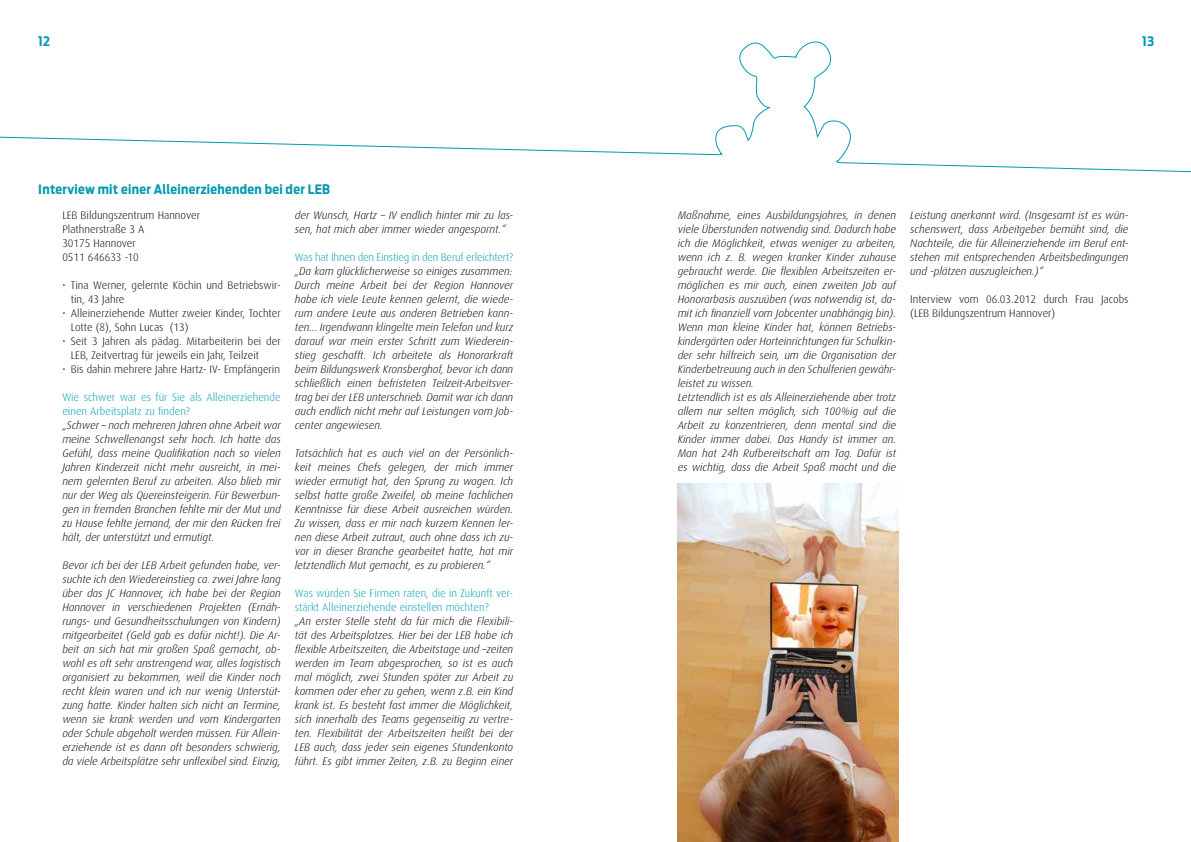
<style>
.page{position:relative;width:1191px;height:842px;background:#fff}
.page>*{position:absolute;margin:0;border:0;box-sizing:border-box;transform-origin:0 0}
.t1{font:700 13px "Antenna Cond";letter-spacing:.025em;color:#009ab1}
.t2{font:italic 300 11px/14px "Dax";color:#000;text-align:justify}
.t3{font:300 11px/14px "Dax";color:#000}
.t4{font:300 11px/14px "Dax";color:#009ab1}
</style>
<div class="page">
<img style="left:677px;top:484px;width:221px;height:358px">
<svg style="left:0;top:136px;width:713px;height:19px"></svg>
<svg style="left:713px;top:41px;width:478px;height:132px"></svg>
<p class="t1" style="left:38px;top:34px;width:13px">12</p>
<p class="t1" style="left:1142px;top:34px;width:13px">13</p>
<p class="t1" style="left:38px;top:181px;width:293px">Interview mit einer Alleinerziehenden bei der LEB</p>
<p class="t3" style="left:62px;top:208px;width:139px">LEB Bildungszentrum Hannover<br>Plathnerstraße 3 A<br>30175 Hannover<br>0511 646633 -10</p>
<p class="t3" style="left:71px;top:278px;width:211px;text-indent:-9px">• Tina Werner, gelernte Köchin und Betriebswir&shy;tin, 43 Jahre</p>
<p class="t3" style="left:71px;top:306px;width:211px;text-indent:-8px">• Alleinerziehende Mutter zweier Kinder, Tochter<br>Lotte (8), Sohn Lucas (13)</p>
<p class="t3" style="left:71px;top:334px;width:211px;text-indent:-8px">• Seit 3 Jahren als pädag. Mitarbeiterin bei der<br>LEB, Zeitvertrag für jeweils ein Jahr, Teilzeit</p>
<p class="t3" style="left:62px;top:362px;width:219px">• Bis dahin mehrere Jahre Hartz- IV- Empfängerin</p>
<p class="t4" style="left:62px;top:390px;width:220px">Wie schwer war es für Sie als Alleinerziehende einen Arbeitsplatz zu finden?</p>
<p class="t2" style="left:62px;top:418px;width:220px">„Schwer – nach mehreren Jahren ohne Arbeit war meine Schwellenangst sehr hoch. Ich hatte das Gefühl, dass meine Qualifikation nach so vielen Jahren Kinderzeit nicht mehr ausreicht, in mei&shy;nem gelernten Beruf zu arbeiten. Also blieb mir nur der Weg als Quereinsteigerin. Für Bewerbun&shy;gen in fremden Branchen fehlte mir der Mut und zu Hause fehlte jemand, der mir den Rücken frei hält, der unterstützt und ermutigt.</p>
<p class="t2" style="left:62px;top:558px;width:220px">Bevor ich bei der LEB Arbeit gefunden habe, ver&shy;suchte ich den Wiedereinstieg ca. zwei Jahre lang über das JC Hannover, ich habe bei der Region Hannover in verschiedenen Projekten (Ernäh&shy;rungs- und Gesundheitsschulungen von Kindern) mitgearbeitet (Geld gab es dafür nicht!). Die Ar&shy;beit an sich hat mir großen Spaß gemacht, ob&shy;wohl es oft sehr anstrengend war, alles logistisch organisiert zu bekommen, weil die Kinder noch recht klein waren und ich nur wenig Unterstüt&shy;zung hatte. Kinder halten sich nicht an Termine, wenn sie krank werden und vom Kindergarten oder Schule abgeholt werden müssen. Für Allein&shy;erziehende ist es dann oft besonders schwierig, da viele Arbeitsplätze sehr unflexibel sind. Einzig,</p>
<p class="t2" style="left:295px;top:208px;width:220px">der Wunsch, Hartz – IV endlich hinter mir zu las&shy;sen, hat mich aber immer wieder angespornt.“</p>
<p class="t4" style="left:295px;top:250px;width:220px">Was hat Ihnen den Einstieg in den Beruf erleichtert?</p>
<p class="t2" style="left:295px;top:264px;width:220px">„Da kam glücklicherweise so einiges zusammen:<br>Durch meine Arbeit bei der Region Hannover habe ich viele Leute kennen gelernt, die wiede&shy;rum andere Leute aus anderen Betrieben kann&shy;ten… Irgendwann klingelte mein Telefon und kurz darauf war mein erster Schritt zum Wiederein&shy;stieg geschafft. Ich arbeitete als Honorarkraft beim Bildungswerk Kronsberghof, bevor ich dann schließlich einen befristeten Teilzeit-Arbeitsver&shy;trag bei der LEB unterschrieb. Damit war ich dann auch endlich nicht mehr auf Leistungen vom Job&shy;center angewiesen.</p>
<p class="t2" style="left:295px;top:446px;width:220px">Tatsächlich hat es auch viel an der Persönlich&shy;keit meines Chefs gelegen, der mich immer wieder ermutigt hat, den Sprung zu wagen. Ich selbst hatte große Zweifel, ob meine fachlichen Kenntnisse für diese Arbeit ausreichen würden.<br>Zu wissen, dass er mir nach kurzem Kennen ler&shy;nen diese Arbeit zutraut, auch ohne dass ich zu&shy;vor in dieser Branche gearbeitet hatte, hat mir letztendlich Mut gemacht, es zu probieren.“</p>
<p class="t4" style="left:295px;top:586px;width:220px">Was würden Sie Firmen raten, die in Zukunft ver&shy;stärkt Alleinerziehende einstellen möchten?</p>
<p class="t2" style="left:295px;top:614px;width:220px">„An erster Stelle steht da für mich die Flexibili&shy;tät des Arbeitsplatzes. Hier bei der LEB habe ich flexible Arbeitszeiten, die Arbeitstage und –zeiten werden im Team abgesprochen, so ist es auch mal möglich, zwei Stunden später zur Arbeit zu kommen oder eher zu gehen, wenn z.B. ein Kind krank ist. Es besteht fast immer die Möglichkeit, sich innerhalb des Teams gegenseitig zu vertre&shy;ten. Flexibilität der Arbeitszeiten heißt bei der LEB auch, dass jeder sein eigenes Stundenkonto führt. Es gibt immer Zeiten, z.B. zu Beginn einer</p>
<p class="t2" style="left:677px;top:209px;width:220px;text-align:left">Maßnahme, eines Ausbildungsjahres, in denen viele Überstunden notwendig sind. Dadurch habe ich die Möglichkeit, etwas weniger zu arbeiten, wenn ich z. B. wegen kranker Kinder zuhause gebraucht werde. Die flexiblen Arbeitszeiten er&shy;möglichen es mir auch, einen zweiten Job auf Honorarbasis auszuüben (was notwendig ist, da&shy;mit ich finanziell vom Jobcenter unabhängig bin).<br>Wenn man kleine Kinder hat, können Betriebs&shy;kindergärten oder Horteinrichtungen für Schulkin&shy;der sehr hilfreich sein, um die Organisation der Kinderbetreuung auch in den Schulferien gewähr&shy;leistet zu wissen.<br>Letztendlich ist es als Alleinerziehende aber trotz allem nur selten möglich, sich 100%ig auf die Arbeit zu konzentrieren, denn mental sind die Kinder immer dabei. Das Handy ist immer an.<br>Man hat 24h Rufbereitschaft am Tag. Dafür ist es wichtig, dass die Arbeit Spaß macht und die</p>
<p class="t2" style="left:910px;top:209px;width:220px">Leistung anerkannt wird. (Insgesamt ist es wün&shy;schenswert, dass Arbeitgeber bemüht sind, die Nachteile, die für Alleinerziehende im Beruf ent&shy;stehen mit entsprechenden Arbeitsbedingungen und -plätzen auszugleichen.)“</p>
<p class="t3" style="left:910px;top:293px;width:220px">Interview vom 06.03.2012 durch Frau Jacobs (LEB Bildungszentrum Hannover)</p>
</div>
